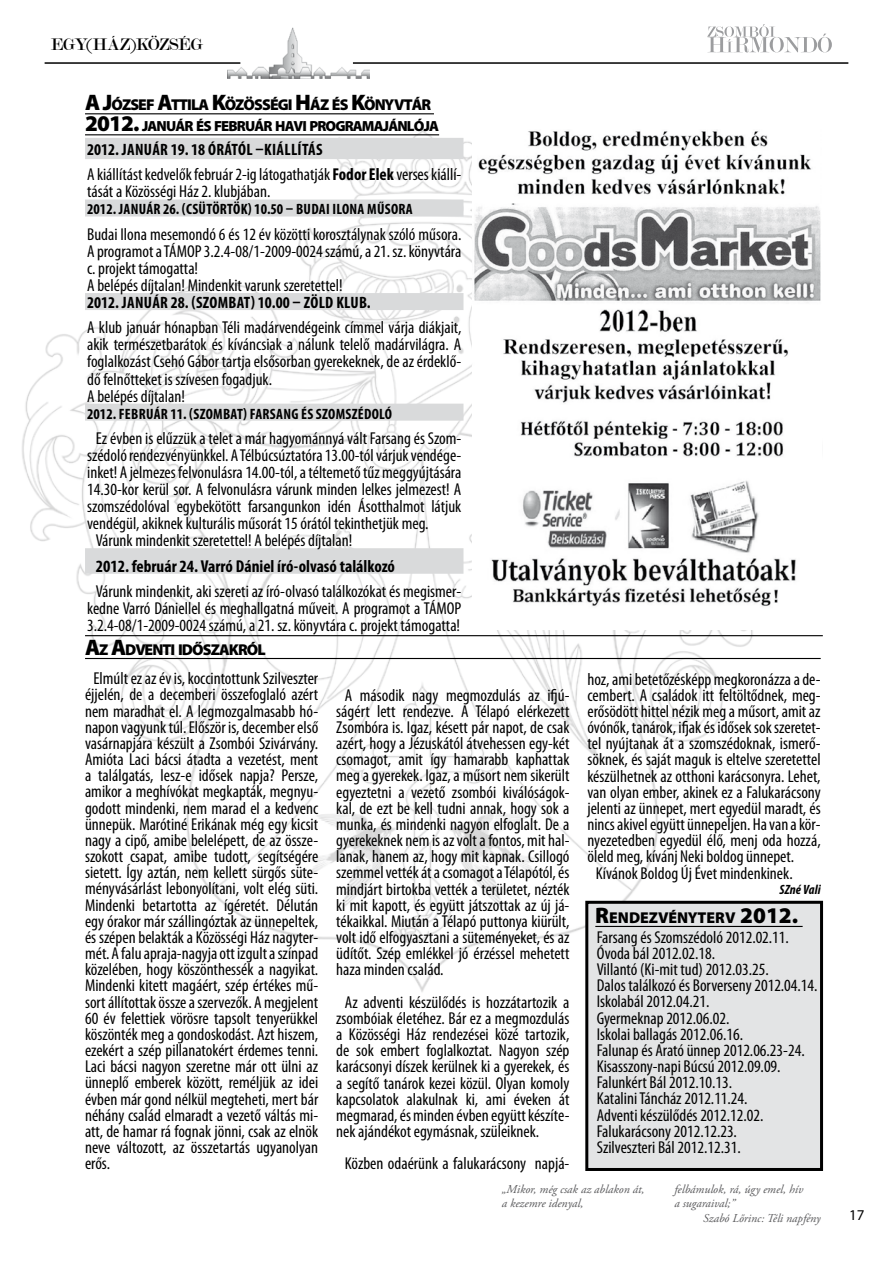
<style>
.page{position:relative;width:893px;height:1263px;background:#fff}
.page>*{position:absolute;margin:0;border:0;box-sizing:border-box;transform-origin:0 0}
.t1{font:18px "Modern";color:#000}
.t2{font:condensed 17.25px/16.2px "Myriad Pro";color:#000}
.t3{font:700 condensed 17.25px "Myriad Pro";color:#000}
.t4{font:700 condensed 16.5px "Myriad Pro";color:#000}
.t5{font:700 condensed 16.5px "Myriad Pro";letter-spacing:.02em;color:#000}
.t6{font:900 15.75px "Myriad Pro";letter-spacing:-.055em;color:#000}
.t7{font:900 15.75px "Myriad Pro";color:#000}
.t8{font:700 condensed 15px "Myriad Pro";letter-spacing:.005em;color:#000}
.t9{font:15px "Myriad Pro";color:#000}
.t10{font:900 14.7px "Myriad Pro";letter-spacing:-.055em;color:#000}
.t11{font:italic 700 condensed 13.5px "Myriad Pro";letter-spacing:.005em;color:#000}
.t12{font:italic 12px/14.4px "Adobe Garamond Pro";color:#58585a}
.s1{font-size:22.5px}
.s2{font-weight:700}
</style>
<div class="page">
<img style="left:227px;top:28px;width:143px;height:51px">
<img style="left:22px;top:114px;width:802px;height:908px">
<hr style="left:353px;top:62px;width:495px;height:2px;background:#000">
<hr style="left:45px;top:62px;width:195px;height:2px;background:#000">
<svg style="left:707px;top:24px;width:125px;height:28px"></svg>
<hr style="left:85px;top:113px;width:349px;height:1px;background:#000">
<hr style="left:85px;top:134px;width:354px;height:1px;background:#000">
<hr style="left:85px;top:658px;width:736px;height:1px;background:#000">
<svg style="left:85px;top:138px;width:378px;height:436px"></svg>
<div style="left:587px;top:902px;width:234px;height:267px;background:#e3e4e5"></div>
<div style="left:585px;top:901px;width:238px;height:270px;border:3px solid #000"></div>
<hr style="left:595px;top:926px;width:208px;height:1px;background:#000">
<div style="left:472px;top:95px;width:349px;height:534px;background:#fff"></div>
<img style="left:474px;top:130px;width:347px;height:476px">
<hr style="left:85px;top:635px;width:738px;height:1px;background:#000">
<p class="t1" style="left:51px;top:35px;width:154px">EGY(HÁZ)KÖZSÉG</p>
<p class="t6" style="left:85px;top:96px;width:348px"><span class="s1">A J</span>ÓZSEF <span class="s1">A</span>TTILA <span class="s1">K</span>ÖZÖSSÉGI <span class="s1">H</span>ÁZ ÉS <span class="s1">K</span>ÖNYVTÁR</p>
<p class="t10" style="left:85px;top:118px;width:356px"><span class="s1">2012.</span> JANUÁR ÉS FEBRUÁR HAVI PROGRAMAJÁNLÓJA</p>
<p class="t4" style="left:87px;top:139px;width:130px">2012. JAN UÁR 19. 18 ÓRÁTÓL</p>
<p class="t4" style="left:256px;top:139px;width:55px">–KIÁLLÍTÁS</p>
<p class="t2" style="left:87px;top:166px;width:376px;line-height:17px">A kiállítást kedvelők február 2-ig látogathatják <span class="s2">FODOR ELEK</span> verses kiállí&shy;tását a Közösségi Ház 2. klubjában.</p>
<p class="t8" style="left:87px;top:200px;width:257px">2012. JAN UÁR 26. (CSÜTÖRTÖK) 10.50 – BUDAI ILONA</p>
<p class="t8" style="left:367px;top:200px;width:26px">MŰSORA</p>
<p class="t2" style="left:87px;top:226px;width:376px;line-height:17px">Budai Ilona mesemondó 6 és 12 év közötti korosztálynak szóló műsora.<br>A programot a TÁMOP 3.2.4-08/1-2009-0024 számú, a 21. sz. könyvtára c. projekt támogatta!<br>A belépés díjtalan! Mindenkit varunk szeretettel!</p>
<p class="t4" style="left:87px;top:292px;width:118px">2012. JAN UÁR 28. (SZOMBAT</p>
<p class="t5" style="left:251px;top:292px;width:121px">) 10.00 – ZÖLD KLUB.</p>
<p class="t2" style="left:87px;top:319px;width:376px;line-height:17px">A klub január hónapban Téli madárvendégeink címmel várja diákjait, akik természetbarátok és kíváncsiak a nálunk telelő madárvilágra. A foglalkozást Csehó Gábor tartja elsősorban gyerekeknek, de az érdeklő&shy;dő felnőtteket is szívesen fogadjuk.<br>A belépés díjtalan!</p>
<p class="t8" style="left:87px;top:404px;width:40px">2012. FEBR</p>
<p class="t8" style="left:146px;top:404px;width:56px">UÁR 11. (SZOMBAT</p>
<p class="t8" style="left:243px;top:404px;width:21px">) FARSANG</p>
<p class="t8" style="left:301px;top:404px;width:29px">ÉS SZOMSZÉDOLÓ</p>
<p class="t2" style="left:96px;top:430px;width:367px">Ez évben is elűzzük a telet a már hagyománnyá vált Farsang és Szom-</p>
<p class="t2" style="left:87px;top:447px;width:376px">szédoló rendezvényünkkel. A Télbúcsúztatóra 13.00-tól várjuk vendége-</p>
<p class="t2" style="left:87px;top:464px;width:376px">inket! A jelmezes felvonulásra 14.00-tól, a téltemető tűz meggyújtására</p>
<p class="t2" style="left:87px;top:481px;width:376px">14.30-kor kerül sor. A felvonulásra várunk minden lelkes jelmezest! A</p>
<p class="t2" style="left:87px;top:498px;width:376px">szomszédolóval egybekötött farsangunkon idén Ásotthalmot látjuk</p>
<p class="t2" style="left:87px;top:515px;width:343px">vendégül, akiknek kulturális műsorát 15 órától tekinthetjük meg.</p>
<p class="t2" style="left:96px;top:532px;width:258px">Várunk mindenkit szeretettel! A belépés díjtalan!</p>
<p class="t3" style="left:96px;top:555px;width:301px">2012. FEBRUÁR 24. VARRÓ DÁNIEL ÍRÓ-OLVASÓ TALÁLKOZÓ</p>
<p class="t2" style="left:87px;top:583px;width:376px;line-height:17px;text-align:center">Várunk mindenkit, aki szereti az író-olvasó találkozókat és megismer&shy;kedne Varró Dániellel és meghallgatná műveit. A programot a TÁMOP<br>3.2.4-08/1-2009-0024 számú, a 21. sz. könyvtára c. projekt támogatta!</p>
<p class="t6" style="left:85px;top:640px;width:182px"><span class="s1">A</span>Z <span class="s1">A</span>DVENTI IDŐSZAKRÓL</p>
<p class="t2" style="left:85px;top:670px;width:235px;text-align:justify;text-indent:9px">Elmúlt ez az év is, koccintottunk Szilveszter éjjelén, de a decemberi összefoglaló azért nem maradhat el. A legmozgalmasabb hó&shy;napon vagyunk túl. Először is, december első vasárnapjára készült a Zsombói Szivárvány.<br>Amióta Laci bácsi átadta a vezetést, ment a találgatás, lesz-e idősek napja? Persze, amikor a meghívókat megkapták, megnyu&shy;godott mindenki, nem marad el a kedvenc ünnepük. Marótiné Erikának még egy kicsit nagy a cipő, amibe belelépett, de az össze&shy;szokott csapat, amibe tudott, segítségére sietett. Így aztán, nem kellett sürgős süte&shy;ményvásárlást lebonyolítani, volt elég süti.<br>Mindenki betartotta az ígéretét. Délután egy órakor már szállingóztak az ünnepeltek, és szépen belakták a Közösségi Ház nagyter&shy;mét. A falu apraja-nagyja ott izgult a színpad közelében, hogy köszönthessék a nagyikat.<br>Mindenki kitett magáért, szép értékes mű&shy;sort állítottak össze a szervezők. A megjelent 60 év felettiek vörösre tapsolt tenyerükkel köszönték meg a gondoskodást. Azt hiszem, ezekért a szép pillanatokért érdemes tenni.<br>Laci bácsi nagyon szeretne már ott ülni az ünneplő emberek között, reméljük az idei évben már gond nélkül megteheti, mert bár néhány család elmaradt a vezető váltás mi&shy;att, de hamar rá fognak jönni, csak az elnök neve változott, az összetartás ugyanolyan erős.</p>
<p class="t2" style="left:336px;top:686px;width:235px;text-align:justify;text-indent:9px">A második nagy megmozdulás az ifjú&shy;ságért lett rendezve. A Télapó elérkezett Zsombóra is. Igaz, késett pár napot, de csak azért, hogy a Jézuskától átvehessen egy-két csomagot, amit így hamarabb kaphattak meg a gyerekek. Igaz, a műsort nem sikerült egyeztetni a vezető zsombói kiválóságok&shy;kal, de ezt be kell tudni annak, hogy sok a munka, és mindenki nagyon elfoglalt. De a gyerekeknek nem is az volt a fontos, mit hal&shy;lanak, hanem az, hogy mit kapnak. Csillogó szemmel vették át a csomagot a Télapótól, és mindjárt birtokba vették a területet, nézték ki mit kapott, és együtt játszottak az új já&shy;tékaikkal. Miután a Télapó puttonya kiürült, volt idő elfogyasztani a süteményeket, és az üdítőt. Szép emlékkel jó érzéssel mehetett haza minden család.</p>
<p class="t2" style="left:336px;top:994px;width:235px;text-align:justify;text-indent:9px">Az adventi készülődés is hozzátartozik a zsombóiak életéhez. Bár ez a megmozdulás a Közösségi Ház rendezései közé tartozik, de sok embert foglalkoztat. Nagyon szép karácsonyi díszek kerülnek ki a gyerekek, és a segítő tanárok kezei közül. Olyan komoly kapcsolatok alakulnak ki, ami éveken át megmarad, és minden évben együtt készíte&shy;nek ajándékot egymásnak, szüleiknek.</p>
<p class="t2" style="left:345px;top:1155px;width:226px">Közben odaérünk a falukarácsony napjá-</p>
<p class="t2" style="left:587px;top:670px;width:235px">hoz, ami betetőzésképp megkoronázza a de-</p>
<p class="t2" style="left:587px;top:687px;width:235px">cembert. A családok itt feltöltődnek, meg-</p>
<p class="t2" style="left:587px;top:703px;width:235px">erősödött hittel nézik meg a műsort, amit az</p>
<p class="t2" style="left:587px;top:719px;width:235px">óvónők, tanárok, ifjak és idősek sok szeretet-</p>
<p class="t2" style="left:587px;top:735px;width:235px">tel nyújtanak át a szomszédoknak, ismerő-</p>
<p class="t2" style="left:587px;top:751px;width:235px">söknek, és saját maguk is eltelve szeretettel</p>
<p class="t2" style="left:587px;top:767px;width:235px">készülhetnek az otthoni karácsonyra. Lehet,</p>
<p class="t2" style="left:587px;top:784px;width:235px">van olyan ember, akinek ez a Falukarácsony</p>
<p class="t2" style="left:587px;top:800px;width:235px">jelenti az ünnepet, mert egyedül maradt, és</p>
<p class="t2" style="left:587px;top:816px;width:235px">nincs akivel együtt ünnepeljen. Ha van a kör-</p>
<p class="t2" style="left:587px;top:832px;width:235px">nyezetedben egyedül élő, menj oda hozzá,</p>
<p class="t2" style="left:587px;top:848px;width:208px">öleld meg, kívánj Neki boldog ünnepet.</p>
<p class="t2" style="left:596px;top:864px;width:198px">Kívánok Boldog Új Évet mindenkinek.</p>
<p class="t11" style="left:780px;top:881px;width:43px">SZné Vali</p>
<p class="t7" style="left:595px;top:908px;width:204px"><span class="s1">R</span>ENDEZVÉNYTERV <span class="s1">2012.</span></p>
<p class="t2" style="left:597px;top:929px;width:222px">Farsang és Szomszédoló 2012.02.11.<br>Óvoda bál 2012.02.18.<br>Villantó (Ki-mit tud) 2012.03.25.<br>Dalos találkozó és Borverseny 2012.04.14.<br>Iskolabál 2012.04.21.<br>Gyermeknap 2012.06.02.<br>Iskolai ballagás 2012.06.16.<br>Falunap és Arató ünnep 2012.06.23-24.<br>Kisasszony-napi Búcsú 2012.09.09.<br>Falunkért Bál 2012.10.13.<br>Katalini Táncház 2012.11.24.<br>Adventi készülődés 2012.12.02.<br>Falukarácsony 2012.12.23.<br>Szilveszteri Bál 2012.12.31.</p>
<p class="t12" style="left:502px;top:1182px;width:144px">„Mikor, még csak az ablakon át, a kezemre idenyal,</p>
<p class="t12" style="left:674px;top:1182px;width:130px">felbámulok, rá, úgy emel, hív a sugaraival;”</p>
<p class="t12" style="left:703px;top:1211px;width:119px">Szabó Lőrinc: Téli napfény</p>
<p class="t9" style="left:849px;top:1206px;width:17px">17</p>
</div>
